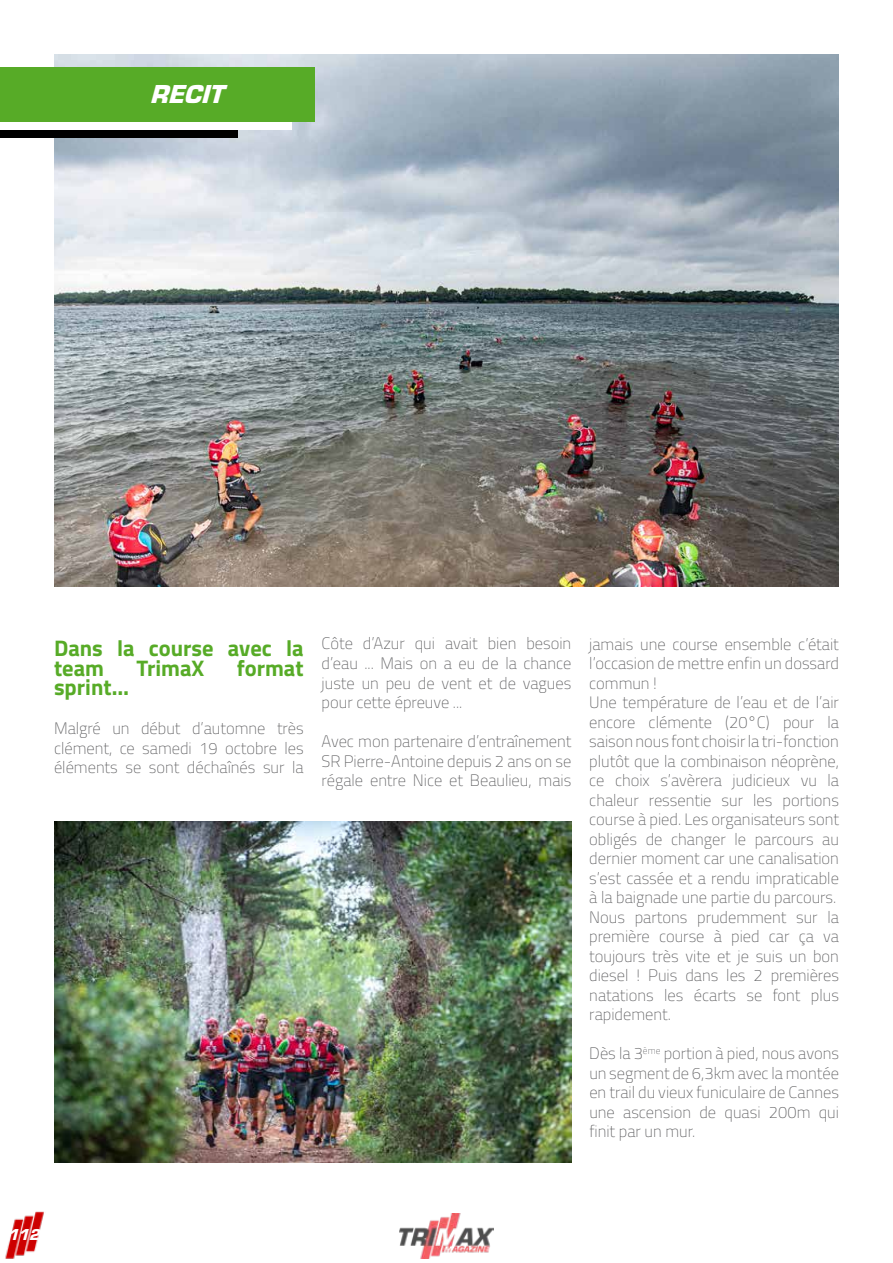
<style>
.page{position:relative;width:893px;height:1263px;background:#fff}
.page>*{position:absolute;margin:0;border:0;box-sizing:border-box;transform-origin:0 0}
.t1{font:italic 900 27px "Eurostile";color:#fff}
.t2{font:700 22.5px/19.5px "Titillium Web";color:#57ab27}
.t3{font:100 16.5px/19.5px "Titillium Web";color:#58585a;text-align:justify}
.t4{font:italic 900 16.5px "Eurostile";color:#fff}
</style>
<div class="page">
<img style="left:5px;top:1211px;width:39px;height:48px">
<img style="left:399px;top:1214px;width:95px;height:45px">
<img style="left:54px;top:54px;width:785px;height:533px">
<div style="left:0;top:83px;width:237px;height:55px;background:#000"></div>
<div style="left:0;top:76px;width:292px;height:54px;background:#fff"></div>
<div style="left:0;top:67px;width:315px;height:55px;background:#57ab27"></div>
<img style="left:54px;top:821px;width:517px;height:341px">
<h1 class="t1" style="left:150px;top:79px;width:75px">RECIT</h1>
<h2 class="t2" style="left:54px;top:637px;width:251px">Dans la course avec la team</h2>
<h2 class="t2" style="left:136px;top:657px;width:70px">TrimaX</h2>
<h2 class="t2" style="left:237px;top:657px;width:68px">format</h2>
<h2 class="t2" style="left:54px;top:676px;width:76px">sprint…</h2>
<p class="t3" style="left:54px;top:718px;width:251px">Malgré un début d’automne très clément, ce samedi 19 octobre les éléments se sont déchaînés sur la</p>
<p class="t3" style="left:322px;top:633px;width:251px">Côte d’Azur qui avait bien besoin d’eau ... Mais on a eu de la chance juste un peu de vent et de vagues pour cette épreuve ...</p>
<p class="t3" style="left:322px;top:731px;width:251px">Avec mon partenaire d’entraînement SR Pierre-Antoine depuis 2 ans on se régale entre Nice et Beaulieu, mais</p>
<p class="t3" style="left:589px;top:633px;width:251px;text-align:left">jamais une course ensemble c’était l’occasion de mettre enfin un dossard commun !<br>Une température de l’eau et de l’air encore clémente (20°C) pour la saison nous font choisir la tri-fonction plutôt que la combinaison néoprène, ce choix s’avèrera judicieux vu la chaleur ressentie sur les portions course à pied. Les organisateurs sont obligés de changer le parcours au dernier moment car une canalisation s’est cassée et a rendu impraticable à la baignade une partie du parcours.<br>Nous partons prudemment sur la première course à pied car ça va toujours très vite et je suis un bon diesel ! Puis dans les 2 premières natations les écarts se font plus rapidement.</p>
<p class="t3" style="left:589px;top:1043px;width:251px">Dès la 3<sup>ème</sup> portion à pied, nous avons un segment de 6,3km avec la montée en trail du vieux funiculaire de Cannes une ascension de quasi 200m qui finit par un mur.</p>
<p class="t4" style="left:8px;top:1226px;width:33px">112</p>
</div>
